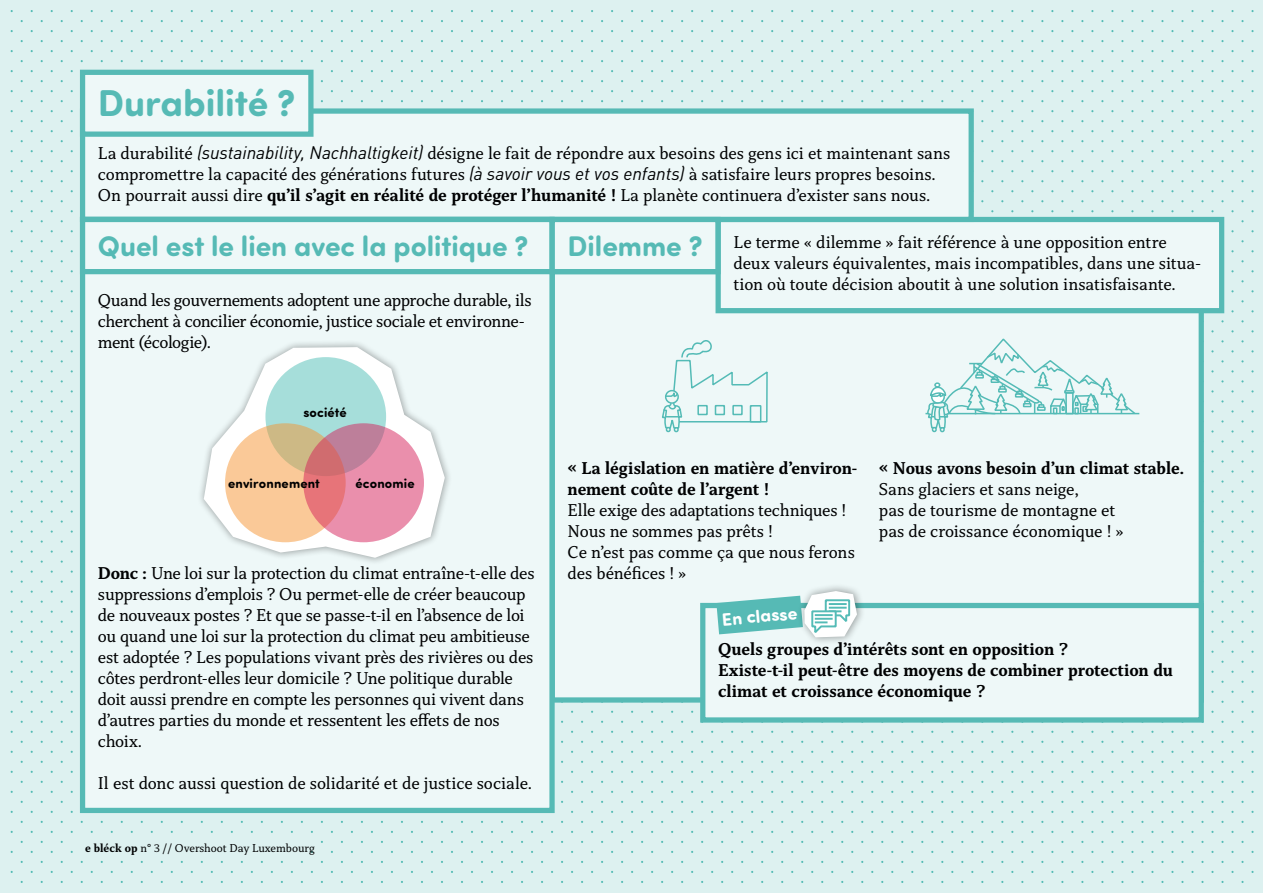
<style>
.page{position:relative;width:1263px;height:893px;background:#ddf1f0}
.page>*{position:absolute;margin:0;border:0;box-sizing:border-box;transform-origin:0 0}
.Subtitle_blau{font:700 37.5px "Sofia Pro Soft";color:#56bab5}
.Subtitle_blau-2{font:700 28.5px "Sofia Pro Soft";color:#56bab5}
.Body_Regular{font:18px/21px "Capitolina";letter-spacing:-.01em;color:#000102}
.Body_Regular-2{font:18px/21px "Capitolina";letter-spacing:-.03em;color:#000102}
.Textbox_Regular{font:700 18px/21px "Capitolina";letter-spacing:-.005em;color:#000102}
.Body_Bold{font:700 18px/21px "Capitolina";letter-spacing:-.005em;color:#000102}
.Papierschnipsel_Blau_Regular{font:700 18px "Sofia Pro Soft";color:#fff}
.Body_Regular-3{font:700 13.2px "Sofia Pro Soft";letter-spacing:.015em;color:#000}
.t1{font:12px "Capitolina";color:#000102}
.s1{font-family:"DIN";font-style:italic}
.s2{font-weight:700}
</style>
<div class="page">
<svg style="left:11px;top:130px;width:1242px;height:2px"></svg>
<svg style="left:11px;top:170px;width:1242px;height:2px"></svg>
<svg style="left:11px;top:50px;width:1242px;height:2px"></svg>
<svg style="left:11px;top:30px;width:1242px;height:2px"></svg>
<svg style="left:11px;top:90px;width:1242px;height:2px"></svg>
<svg style="left:11px;top:70px;width:1242px;height:2px"></svg>
<svg style="left:11px;top:190px;width:1242px;height:2px"></svg>
<svg style="left:21px;top:180px;width:1222px;height:2px"></svg>
<svg style="left:21px;top:140px;width:1222px;height:2px"></svg>
<svg style="left:21px;top:60px;width:1222px;height:2px"></svg>
<svg style="left:21px;top:40px;width:1222px;height:2px"></svg>
<svg style="left:21px;top:80px;width:1222px;height:2px"></svg>
<svg style="left:11px;top:10px;width:1242px;height:2px"></svg>
<svg style="left:21px;top:20px;width:1222px;height:2px"></svg>
<svg style="left:11px;top:110px;width:1242px;height:2px"></svg>
<svg style="left:21px;top:120px;width:1222px;height:2px"></svg>
<svg style="left:21px;top:100px;width:1222px;height:2px"></svg>
<svg style="left:11px;top:150px;width:1242px;height:2px"></svg>
<svg style="left:21px;top:160px;width:1222px;height:2px"></svg>
<svg style="left:21px;top:200px;width:1222px;height:2px"></svg>
<svg style="left:11px;top:210px;width:1242px;height:2px"></svg>
<svg style="left:21px;top:220px;width:1222px;height:2px"></svg>
<svg style="left:11px;top:230px;width:1242px;height:2px"></svg>
<svg style="left:21px;top:240px;width:1222px;height:2px"></svg>
<svg style="left:11px;top:250px;width:1242px;height:2px"></svg>
<svg style="left:21px;top:260px;width:1222px;height:2px"></svg>
<svg style="left:11px;top:270px;width:1242px;height:2px"></svg>
<svg style="left:21px;top:280px;width:1222px;height:2px"></svg>
<svg style="left:11px;top:290px;width:1242px;height:2px"></svg>
<svg style="left:21px;top:300px;width:1222px;height:2px"></svg>
<svg style="left:11px;top:310px;width:1242px;height:2px"></svg>
<svg style="left:21px;top:320px;width:1222px;height:2px"></svg>
<svg style="left:21px;top:440px;width:1222px;height:3px"></svg>
<svg style="left:11px;top:450px;width:1242px;height:3px"></svg>
<svg style="left:21px;top:460px;width:1222px;height:3px"></svg>
<svg style="left:11px;top:470px;width:1242px;height:3px"></svg>
<svg style="left:21px;top:480px;width:1222px;height:3px"></svg>
<svg style="left:11px;top:490px;width:1242px;height:3px"></svg>
<svg style="left:21px;top:500px;width:1222px;height:3px"></svg>
<svg style="left:11px;top:510px;width:1242px;height:3px"></svg>
<svg style="left:21px;top:520px;width:1222px;height:3px"></svg>
<svg style="left:11px;top:530px;width:1242px;height:3px"></svg>
<svg style="left:21px;top:540px;width:1222px;height:3px"></svg>
<svg style="left:11px;top:550px;width:1242px;height:3px"></svg>
<svg style="left:21px;top:560px;width:1222px;height:3px"></svg>
<svg style="left:21px;top:661px;width:1222px;height:2px"></svg>
<svg style="left:11px;top:671px;width:1242px;height:2px"></svg>
<svg style="left:21px;top:681px;width:1222px;height:2px"></svg>
<svg style="left:11px;top:691px;width:1242px;height:2px"></svg>
<svg style="left:21px;top:701px;width:1222px;height:2px"></svg>
<svg style="left:11px;top:711px;width:1242px;height:2px"></svg>
<svg style="left:21px;top:721px;width:1222px;height:2px"></svg>
<svg style="left:11px;top:731px;width:1242px;height:2px"></svg>
<svg style="left:21px;top:741px;width:1222px;height:2px"></svg>
<svg style="left:11px;top:751px;width:1242px;height:2px"></svg>
<svg style="left:21px;top:761px;width:1222px;height:2px"></svg>
<svg style="left:11px;top:771px;width:1242px;height:2px"></svg>
<svg style="left:21px;top:781px;width:1222px;height:2px"></svg>
<svg style="left:11px;top:791px;width:1242px;height:2px"></svg>
<svg style="left:21px;top:801px;width:1222px;height:2px"></svg>
<svg style="left:11px;top:811px;width:1242px;height:2px"></svg>
<svg style="left:21px;top:821px;width:1222px;height:2px"></svg>
<svg style="left:11px;top:831px;width:1242px;height:2px"></svg>
<svg style="left:21px;top:841px;width:1222px;height:2px"></svg>
<svg style="left:11px;top:851px;width:1242px;height:2px"></svg>
<svg style="left:21px;top:861px;width:1222px;height:2px"></svg>
<svg style="left:11px;top:871px;width:1242px;height:2px"></svg>
<svg style="left:21px;top:881px;width:1222px;height:2px"></svg>
<div style="left:79px;top:840px;width:231px;height:16px;background:#ddf1f0"></div>
<div style="left:550px;top:269px;width:654px;height:434px;background:#eef8f8;border:5px solid #56bab5"></div>
<div style="left:718px;top:219px;width:504px;height:92px;background:#eef8f8"></div>
<div style="left:715px;top:217px;width:509px;height:96px;border:5px solid #56bab5"></div>
<div style="left:703px;top:605px;width:498px;height:115px;background:#eef8f8"></div>
<div style="left:700px;top:603px;width:504px;height:120px;border:5px solid #56bab5"></div>
<div style="left:83px;top:111px;width:888px;height:108px;background:#eef8f8"></div>
<div style="left:80px;top:108px;width:894px;height:114px;border:5px solid #56bab5"></div>
<div style="left:83px;top:219px;width:469px;height:591px;background:#eef8f8"></div>
<div style="left:80px;top:217px;width:475px;height:596px;border:5px solid #56bab5"></div>
<div style="left:83px;top:72px;width:228px;height:62px;background:#eef8f8"></div>
<div style="left:80px;top:70px;width:233px;height:67px;border:5px solid #56bab5"></div>
<div style="left:80px;top:217px;width:475px;height:57px;border:5px solid #56bab5"></div>
<div style="left:552px;top:219px;width:166px;height:53px;background:#eef8f8"></div>
<div style="left:550px;top:217px;width:170px;height:57px;border:5px solid #56bab5"></div>
<div style="left:196px;top:339px;width:257px;height:227px;background:#000;opacity:.4"></div>
<svg style="left:204px;top:434px;width:241px;height:124px;fill:#fff"></svg>
<svg style="left:225px;top:423px;width:121px;height:119px;fill:#fac998"></svg>
<svg style="left:303px;top:423px;width:121px;height:119px;fill:#ea8fac"></svg>
<svg style="left:11px;top:330px;width:1242px;height:104px"></svg>
<svg style="left:11px;top:571px;width:1242px;height:82px"></svg>
<p class="Subtitle_blau" style="left:98px;top:75px;width:199px">Durabilité ?</p>
<p class="Body_Regular" style="left:98px;top:143px;width:854px">La durabilité <span class="s1">(sustainability, Nachhaltigkeit)</span> désigne le fait de répondre aux besoins des gens ici et maintenant sans compromettre la capacité des générations futures <span class="s1">(à savoir vous et vos enfants)</span> à satisfaire leurs propres besoins.<br>On pourrait aussi dire <span class="s2">qu’il s’agit en réalité de protéger l’humanité !</span> La planète continuera d’exister sans nous.</p>
<p class="Subtitle_blau-2" style="left:98px;top:225px;width:432px">Quel est le lien avec la politique ?</p>
<p class="Subtitle_blau-2" style="left:568px;top:225px;width:136px">Dilemme ?</p>
<p class="Body_Regular-2" style="left:98px;top:290px;width:435px">Quand les gouvernements adoptent une approche durable, ils cherchent à concilier économie, justice sociale et environne&shy;ment (écologie).</p>
<p class="Body_Regular-3" style="left:303px;top:403px;width:45px">société</p>
<p class="Body_Regular" style="left:733px;top:232px;width:469px">Le terme « dilemme » fait référence à une opposition entre deux valeurs équivalentes, mais incompatibles, dans une situa&shy;tion où toute décision aboutit à une solution insatisfaisante.</p>
<p class="Body_Regular-3" style="left:228px;top:474px;width:93px">environnement</p>
<p class="Body_Regular-3" style="left:356px;top:474px;width:61px">économie</p>
<p class="Body_Regular" style="left:98px;top:563px;width:438px"><span class="s2">Donc :</span> Une loi sur la protection du climat entraîne-t-elle des suppressions d’emplois ? Ou permet-elle de créer beaucoup de nouveaux postes ? Et que se passe-t-il en l’absence de loi ou quand une loi sur la protection du climat peu ambitieuse est adoptée ? Les populations vivant près des rivières ou des côtes perdront-elles leur domicile ? Une politique durable doit aussi prendre en compte les personnes qui vivent dans d’autres parties du monde et ressentent les effets de nos choix.</p>
<p class="Body_Regular" style="left:98px;top:773px;width:436px">Il est donc aussi question de solidarité et de justice sociale.</p>
<p class="t1" style="left:85px;top:841px;width:231px"><span class="s2">e bléck op</span> n° 3 // Overshoot Day Luxembourg</p>
<p class="Body_Bold" style="left:568px;top:458px;width:292px">« La législation en matière d’environ&shy;nement coûte de l’argent !</p>
<p class="Body_Regular" style="left:568px;top:500px;width:280px">Elle exige des adaptations techniques !</p>
<p class="Body_Regular" style="left:568px;top:521px;width:289px">Nous ne sommes pas prêts !<br>Ce n’est pas comme ça que nous ferons des bénéfices ! »</p>
<p class="Papierschnipsel_Blau_Regular" style="left:721px;top:606px;width:77px;rotate:-5deg">En classe</p>
<p class="Body_Regular" style="left:879px;top:458px;width:307px"><span class="s2">« Nous avons besoin d’un climat stable.<br></span>Sans glaciers et sans neige,<br>pas de tourisme de montagne et<br>pas de croissance économique ! »</p>
<p class="Textbox_Regular" style="left:718px;top:639px;width:456px">Quels groupes d’intérêts sont en opposition ?<br>Existe-t-il peut-être des moyens de combiner protection du climat et croissance économique ?</p>
</div>
